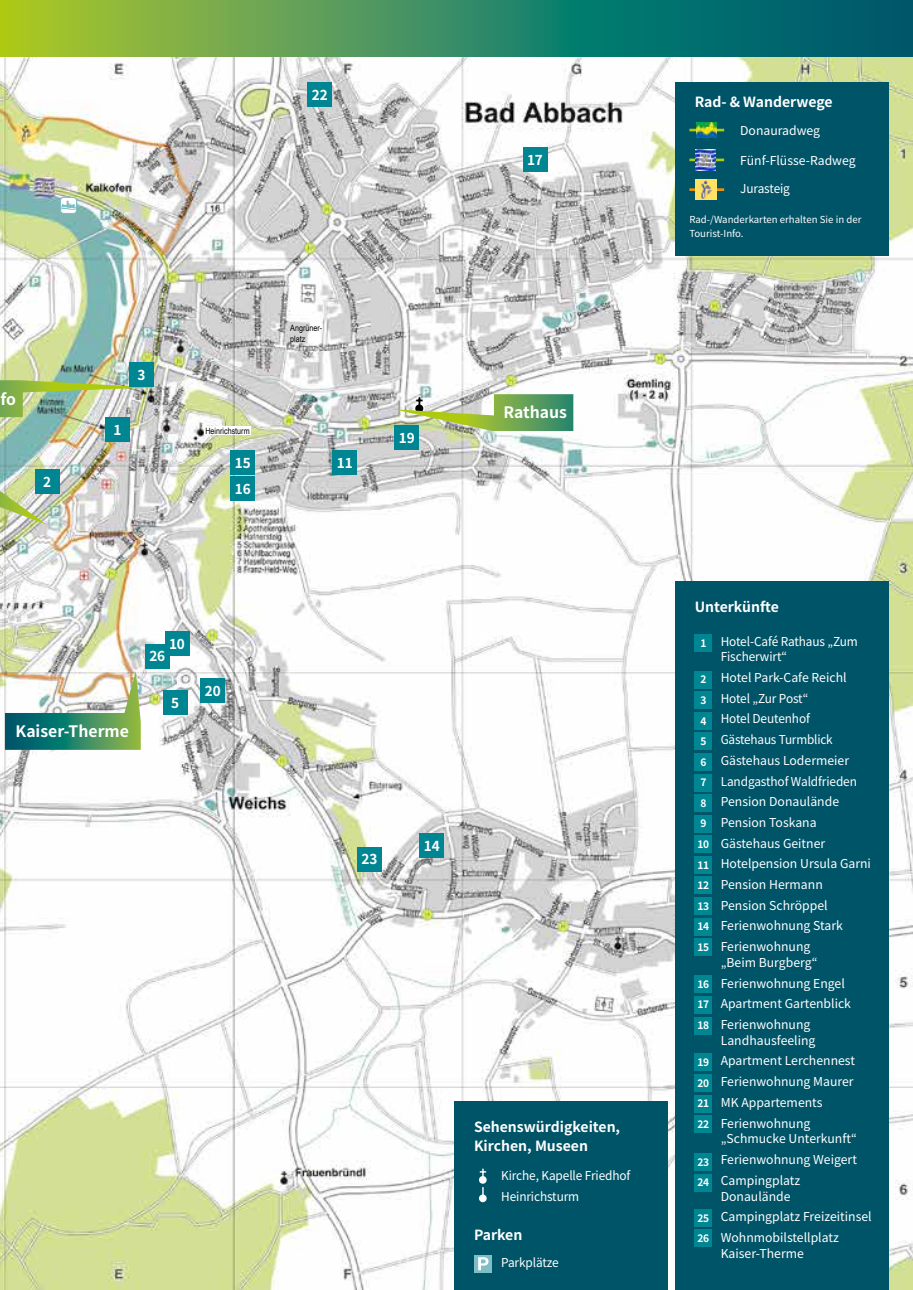
<style>
.page{position:relative;width:913px;height:1290px;background:#fff}
.page>*{position:absolute;margin:0;border:0;box-sizing:border-box;transform-origin:0 0}
.t1{font:700 15.75px "Noto Sans JP";color:#fff}
.t2{font:700 14.17px "Noto Sans JP";color:#fff}
.t3{font:700 14px/19.2px "Noto Sans JP";color:#fff}
.t4{font:12.25px/20.7px "Noto Sans JP";color:#fff}
.t5{font:700 10.5px/20.5px "Noto Sans JP";letter-spacing:-.01em;color:#fff;text-align:justify}
.t6{font:9.62px/14px "Noto Sans JP";color:#fff}
.t7{font:8.75px/10.5px "Arial Narrow";color:#000}
</style>
<div class="page">
<img style="left:0;top:57px;width:913px;height:1233px">
<svg style="left:1px;top:0;width:912px;height:57px;background:#3f8e5a"></svg>
<hr style="left:0;top:0;width:1px;height:57px;background:#aeca0e">
<div style="left:675px;top:82px;width:213px;height:173px;background:#005468"></div>
<hr style="left:689px;top:129px;width:35px;height:2px;background:#afca0b">
<img style="left:696px;top:122px;width:21px;height:16px">
<hr style="left:689px;top:188px;width:35px;height:3px;background:#f39200">
<img style="left:695px;top:179px;width:21px;height:21px">
<hr style="left:689px;top:159px;width:35px;height:2px;background:#afca0b">
<img style="left:695px;top:149px;width:21px;height:21px">
<div style="left:454px;top:1101px;width:213px;height:189px;background:#005468"></div>
<div style="left:474px;top:1255px;width:17px;height:17px;background:#7ebec7"></div>
<svg style="left:478px;top:1257px;width:10px;height:13px"></svg>
<div style="left:479px;top:1176px;width:8px;height:8px;border:1px solid #fff;border-radius:50%"></div>
<svg style="left:480px;top:1168px;width:6px;height:32px"></svg>
<div style="left:479px;top:1194px;width:8px;height:8px;border:1px solid #fff;border-radius:50%"></div>
<div style="left:60px;top:197px;width:17px;height:16px;background:#fff;border-radius:3px"></div>
<div style="left:60px;top:197px;width:17px;height:17px;border:1px solid #7ebec7;border-radius:3px"></div>
<svg style="left:60px;top:201px;width:18px;height:10px"></svg>
<div style="left:675px;top:581px;width:213px;height:709px;background:#005468"></div>
<div style="left:694px;top:835px;width:18px;height:18px;background:#008693"></div>
<div style="left:694px;top:634px;width:18px;height:18px;background:#008693"></div>
<div style="left:694px;top:671px;width:18px;height:17px;background:#008693"></div>
<div style="left:694px;top:692px;width:18px;height:17px;background:#008693"></div>
<div style="left:694px;top:712px;width:18px;height:17px;background:#008693"></div>
<div style="left:694px;top:733px;width:18px;height:17px;background:#008693"></div>
<div style="left:694px;top:753px;width:18px;height:18px;background:#008693"></div>
<div style="left:694px;top:774px;width:18px;height:17px;background:#008693"></div>
<div style="left:694px;top:794px;width:18px;height:18px;background:#008693"></div>
<div style="left:694px;top:815px;width:18px;height:17px;background:#008693"></div>
<div style="left:694px;top:856px;width:18px;height:17px;background:#008693"></div>
<div style="left:694px;top:877px;width:18px;height:17px;background:#008693"></div>
<div style="left:694px;top:897px;width:18px;height:17px;background:#008693"></div>
<div style="left:694px;top:918px;width:18px;height:17px;background:#008693"></div>
<div style="left:694px;top:938px;width:18px;height:18px;background:#008693"></div>
<div style="left:694px;top:975px;width:18px;height:17px;background:#008693"></div>
<div style="left:695px;top:996px;width:17px;height:17px;background:#008693"></div>
<div style="left:695px;top:1017px;width:17px;height:17px;background:#008693"></div>
<div style="left:695px;top:1054px;width:17px;height:17px;background:#008693"></div>
<div style="left:695px;top:1153px;width:17px;height:17px;background:#008693"></div>
<div style="left:695px;top:1074px;width:17px;height:17px;background:#008693"></div>
<div style="left:695px;top:1174px;width:17px;height:17px;background:#008693"></div>
<div style="left:695px;top:1095px;width:17px;height:17px;background:#008693"></div>
<div style="left:695px;top:1209px;width:17px;height:18px;background:#008693"></div>
<div style="left:695px;top:1115px;width:17px;height:18px;background:#008693"></div>
<div style="left:695px;top:1230px;width:17px;height:17px;background:#008693"></div>
<div style="left:204px;top:426px;width:47px;height:9px;background:#fff"></div>
<img style="left:0;top:380px;width:154px;height:37px">
<svg style="left:0;top:491px;width:46px;height:33px"></svg>
<img style="left:5px;top:671px;width:136px;height:79px">
<svg style="left:393px;top:394px;width:180px;height:37px;background:#95b781"></svg>
<div style="left:163px;top:689px;width:24px;height:25px;background:#008693"></div>
<div style="left:35px;top:469px;width:25px;height:25px;background:#008693"></div>
<div style="left:332px;top:450px;width:25px;height:25px;background:#008693"></div>
<div style="left:165px;top:631px;width:24px;height:25px;background:#008693"></div>
<div style="left:230px;top:450px;width:25px;height:25px;background:#008693"></div>
<div style="left:419px;top:833px;width:25px;height:25px;background:#008693"></div>
<div style="left:230px;top:476px;width:25px;height:25px;background:#008693"></div>
<div style="left:200px;top:678px;width:25px;height:25px;background:#008693"></div>
<div style="left:357px;top:847px;width:25px;height:25px;background:#008693"></div>
<div style="left:145px;top:644px;width:25px;height:24px;background:#008693"></div>
<div style="left:129px;top:362px;width:25px;height:25px;background:#008693"></div>
<div style="left:105px;top:417px;width:25px;height:25px;background:#008693"></div>
<div style="left:523px;top:147px;width:24px;height:25px;background:#008693"></div>
<div style="left:394px;top:425px;width:25px;height:25px;background:#008693"></div>
<div style="left:307px;top:82px;width:25px;height:25px;background:#008693"></div>
<p class="t3" style="left:312px;top:85px;width:17px">22</p>
<p class="t1" style="left:0;top:390px;width:17px">fo</p>
<p class="t3" style="left:43px;top:473px;width:9px">2</p>
<p class="t3" style="left:137px;top:366px;width:9px">3</p>
<p class="t3" style="left:114px;top:421px;width:9px">1</p>
<p class="t7" style="left:205px;top:425px;width:46px">Heinrichsturm</p>
<p class="t3" style="left:235px;top:453px;width:17px">15</p>
<p class="t3" style="left:235px;top:480px;width:17px">16</p>
<p class="t7" style="left:290px;top:323px;width:33px">Angrüner&shy;platz</p>
<p class="t3" style="left:337px;top:453px;width:17px">11</p>
<p class="t3" style="left:399px;top:429px;width:17px">19</p>
<p class="t1" style="left:16px;top:722px;width:115px">Kaiser-Therme</p>
<p class="t3" style="left:169px;top:635px;width:17px">10</p>
<p class="t3" style="left:149px;top:646px;width:17px">26</p>
<p class="t3" style="left:171px;top:693px;width:9px">5</p>
<p class="t3" style="left:205px;top:681px;width:17px">20</p>
<p class="t3" style="left:361px;top:850px;width:17px">23</p>
<p class="t2" style="left:424px;top:838px;width:17px">14</p>
<p class="t3" style="left:527px;top:151px;width:17px">17</p>
<p class="t1" style="left:504px;top:404px;width:65px">Rathaus</p>
<p class="t3" style="left:474px;top:1117px;width:148px">Sehenswürdigkeiten,<br>Kirchen, Museen</p>
<p class="t4" style="left:501px;top:1165px;width:131px">Kirche, Kapelle Friedhof<br>Heinrichsturm</p>
<p class="t3" style="left:474px;top:1225px;width:50px">Parken</p>
<p class="t4" style="left:501px;top:1253px;width:59px">Parkplätze</p>
<p class="t3" style="left:694px;top:93px;width:140px">Rad- &amp; Wanderwege</p>
<p class="t4" style="left:740px;top:120px;width:81px">Donauradweg</p>
<p class="t4" style="left:740px;top:150px;width:117px">Fünf-Flüsse-Radweg</p>
<p class="t4" style="left:740px;top:178px;width:51px">Jurasteig</p>
<p class="t6" style="left:689px;top:212px;width:173px">Rad-/Wanderkarten erhalten Sie in der<br>Tourist-Info.</p>
<p class="t3" style="left:694px;top:597px;width:86px">Unterkünfte</p>
<p class="t4" style="left:721px;top:633px;width:139px;line-height:15.8px">Hotel-Café Rathaus „Zum<br>Fischerwirt“</p>
<p class="t4" style="left:721px;top:667px;width:152px">Hotel Park-Cafe Reichl<br>Hotel „Zur Post“<br>Hotel Deutenhof<br>Gästehaus Turmblick<br>Gästehaus Lodermeier<br>Landgasthof Waldfrieden<br>Pension Donaulände<br>Pension Toskana<br>Gästehaus Geitner<br>Hotelpension Ursula Garni<br>Pension Hermann<br>Pension Schröppel<br>Ferienwohnung Stark<br>Ferienwohnung</p>
<p class="t4" style="left:721px;top:952px;width:132px">„Beim Burgberg“<br>Ferienwohnung Engel<br>Apartment Gartenblick<br>Ferienwohnung</p>
<p class="t4" style="left:721px;top:1030px;width:136px">Landhausfeeling<br>Apartment Lerchennest<br>Ferienwohnung Maurer<br>MK Appartements<br>Ferienwohnung</p>
<p class="t4" style="left:721px;top:1129px;width:138px;text-align:justify">„Schmucke Unterkunft“ Ferienwohnung Weigert Campingplatz</p>
<p class="t4" style="left:721px;top:1186px;width:152px">Donaulände<br>Campingplatz Freizeitinsel<br>Wohnmobilstellplatz</p>
<p class="t4" style="left:721px;top:1243px;width:85px">Kaiser-Therme</p>
<p class="t5" style="left:700px;top:633px;width:7px">1</p>
<p class="t5" style="left:700px;top:670px;width:7px">2<br>3<br>4<br>5<br>6<br>7<br>8<br>9</p>
<p class="t5" style="left:697px;top:855px;width:13px">11<br>12<br>13<br>14<br>15</p>
<p class="t5" style="left:697px;top:973px;width:13px">16<br>17<br>18</p>
<p class="t5" style="left:697px;top:1052px;width:13px">19</p>
<p class="t5" style="left:697px;top:834px;width:13px">10</p>
<p class="t5" style="left:697px;top:1073px;width:13px">20</p>
<p class="t5" style="left:697px;top:1093px;width:13px">21</p>
<p class="t5" style="left:697px;top:1114px;width:13px">22</p>
<p class="t5" style="left:697px;top:1152px;width:13px">23</p>
<p class="t5" style="left:697px;top:1172px;width:13px">24</p>
<p class="t5" style="left:697px;top:1208px;width:13px">25</p>
<p class="t5" style="left:697px;top:1228px;width:13px">26</p>
</div>
